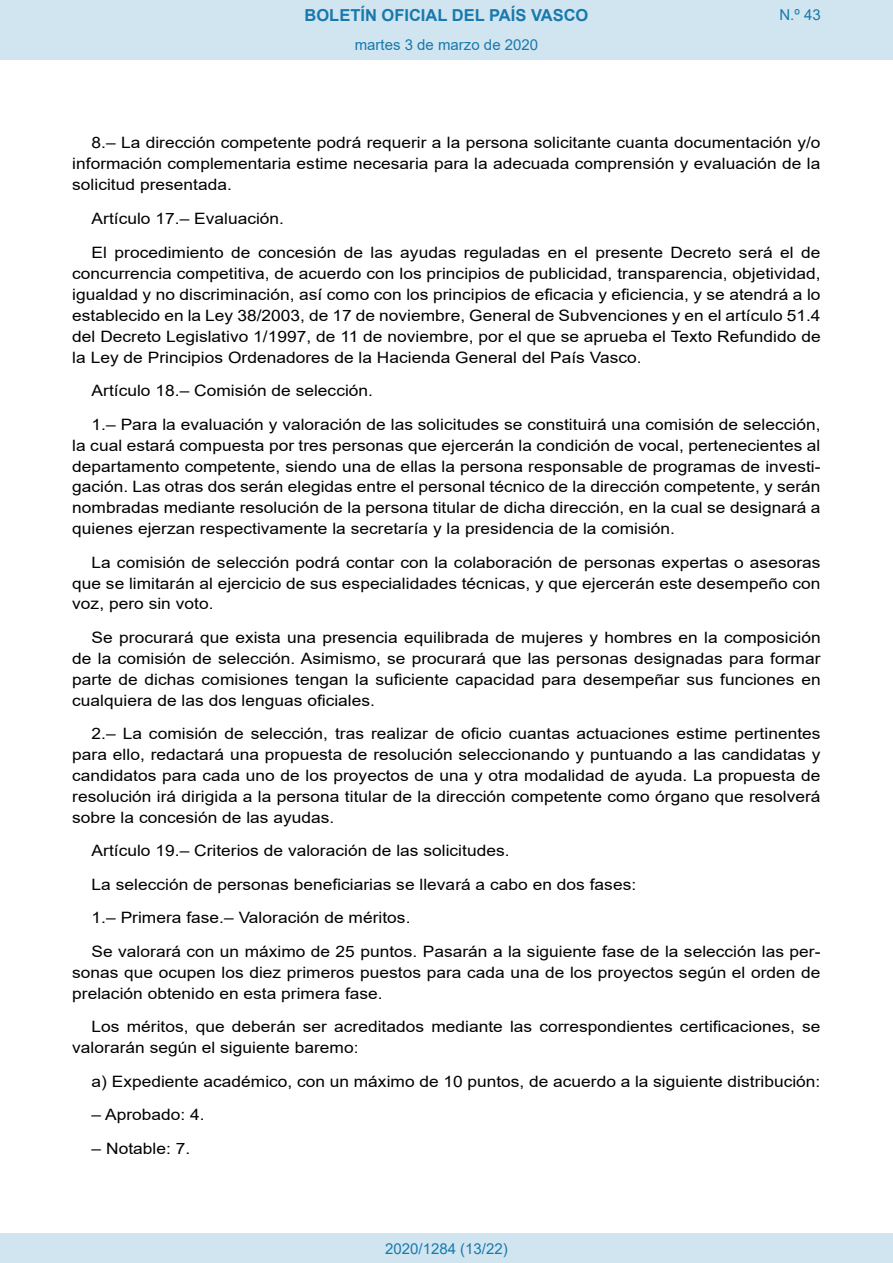
<style>
.page{position:relative;width:893px;height:1263px;background:#fff}
.page>*{position:absolute;margin:0;border:0;box-sizing:border-box;transform-origin:0 0}
.t1{font:700 16.5px "Arial";color:#1879ad}
.BOPVDetalle{font:15.6px/20.9px "Arial";color:#000;text-align:justify;scale:1.11 1}
.Paginacion_Centro{font:15px "Arial";color:#1879ad}
</style>
<div class="page">
<div style="left:0;top:0;width:893px;height:60px;background:#d0e5f0"></div>
<div style="left:0;top:1233px;width:893px;height:30px;background:#d0e5f0"></div>
<p class="t1" style="left:305px;top:3px;width:285px">BOLETÍN OFICIAL DEL PAÍS VASCO</p>
<p class="Paginacion_Centro" style="left:355px;top:35px;width:185px">martes 3 de marzo de 2020</p>
<p class="Paginacion_Centro" style="left:779px;top:5px;width:43px">N.º 43</p>
<p class="BOPVDetalle" style="left:72px;top:132px;width:676px;text-indent:19px">8.– La dirección competente podrá requerir a la persona solicitante cuanta documentación y/o información complementaria estime necesaria para la adecuada comprensión y evaluación de la solicitud presentada.</p>
<p class="BOPVDetalle" style="left:92px;top:208px;width:175px">Artículo 17.– Evaluación.</p>
<p class="BOPVDetalle" style="left:72px;top:242px;width:676px;text-indent:19px">El procedimiento de concesión de las ayudas reguladas en el presente Decreto será el de concurrencia competitiva, de acuerdo con los principios de publicidad, transparencia, objetividad, igualdad y no discriminación, así como con los principios de eficacia y eficiencia, y se atendrá a lo establecido en la Ley 38/2003, de 17 de noviembre, General de Subvenciones y en el artículo 51.4 del Decreto Legislativo 1/1997, de 11 de noviembre, por el que se aprueba el Texto Refundido de la Ley de Principios Ordenadores de la Hacienda General del País Vasco.</p>
<p class="BOPVDetalle" style="left:92px;top:380px;width:255px">Artículo 18.– Comisión de selección.</p>
<p class="BOPVDetalle" style="left:72px;top:414px;width:676px;text-indent:19px">1.– Para la evaluación y valoración de las solicitudes se constituirá una comisión de selección, la cual estará compuesta por tres personas que ejercerán la condición de vocal, pertenecientes al departamento competente, siendo una de ellas la persona responsable de programas de investi&shy;gación. Las otras dos serán elegidas entre el personal técnico de la dirección competente, y serán nombradas mediante resolución de la persona titular de dicha dirección, en la cual se designará a quienes ejerzan respectivamente la secretaría y la presidencia de la comisión.</p>
<p class="BOPVDetalle" style="left:72px;top:552px;width:676px;text-indent:19px">La comisión de selección podrá contar con la colaboración de personas expertas o asesoras que se limitarán al ejercicio de sus especialidades técnicas, y que ejercerán este desempeño con voz, pero sin voto.</p>
<p class="BOPVDetalle" style="left:72px;top:627px;width:676px;text-indent:19px">Se procurará que exista una presencia equilibrada de mujeres y hombres en la composición de la comisión de selección. Asimismo, se procurará que las personas designadas para formar parte de dichas comisiones tengan la suficiente capacidad para desempeñar sus funciones en cualquiera de las dos lenguas oficiales.</p>
<p class="BOPVDetalle" style="left:72px;top:723px;width:676px;text-indent:19px">2.– La comisión de selección, tras realizar de oficio cuantas actuaciones estime pertinentes para ello, redactará una propuesta de resolución seleccionando y puntuando a las candidatas y candidatos para cada uno de los proyectos de una y otra modalidad de ayuda. La propuesta de resolución irá dirigida a la persona titular de la dirección competente como órgano que resolverá sobre la concesión de las ayudas.</p>
<p class="BOPVDetalle" style="left:92px;top:840px;width:378px">Artículo 19.– Criterios de valoración de las solicitudes.</p>
<p class="BOPVDetalle" style="left:92px;top:874px;width:492px">La selección de personas beneficiarias se llevará a cabo en dos fases:</p>
<p class="BOPVDetalle" style="left:92px;top:907px;width:289px">1.– Primera fase.– Valoración de méritos.</p>
<p class="BOPVDetalle" style="left:72px;top:941px;width:676px;text-indent:19px">Se valorará con un máximo de 25 puntos. Pasarán a la siguiente fase de la selección las per&shy;sonas que ocupen los diez primeros puestos para cada una de los proyectos según el orden de prelación obtenido en esta primera fase.</p>
<p class="BOPVDetalle" style="left:72px;top:1016px;width:676px;text-indent:19px">Los méritos, que deberán ser acreditados mediante las correspondientes certificaciones, se valorarán según el siguiente baremo:</p>
<p class="BOPVDetalle" style="left:92px;top:1071px;width:658px">a) Expediente académico, con un máximo de 10 puntos, de acuerdo a la siguiente distribución:</p>
<p class="BOPVDetalle" style="left:92px;top:1104px;width:103px">– Aprobado: 4.</p>
<p class="BOPVDetalle" style="left:92px;top:1138px;width:90px">– Notable: 7.</p>
<p class="Paginacion_Centro" style="left:385px;top:1238px;width:124px">2020/1284 (13/22)</p>
</div>
